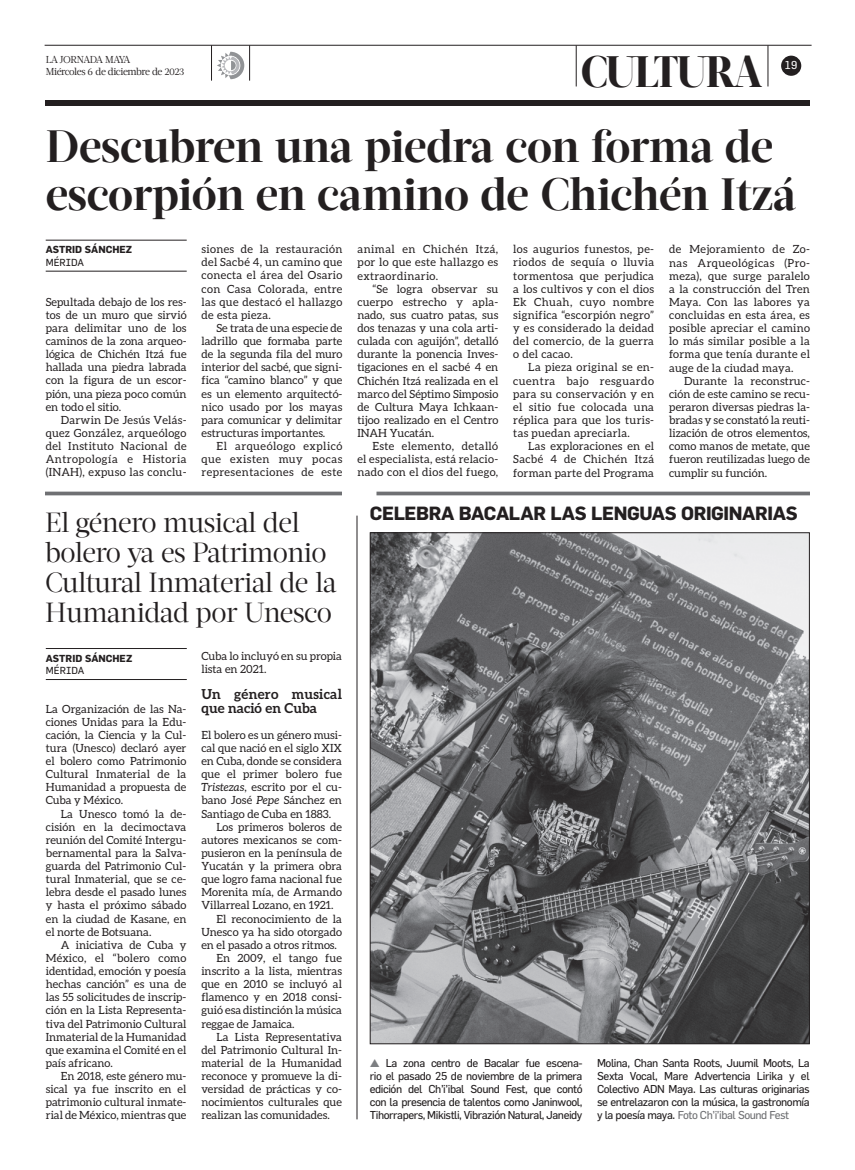
<style>
.page{position:relative;width:855px;height:1170px;background:#fff}
.page>*{position:absolute;margin:0;border:0;box-sizing:border-box;transform-origin:0 0}
.t1{font:700 45px/47.5px "Acta Headline W00";letter-spacing:-.01em;color:#231f20}
.t2{font:800 43.75px "Acta Display W04";letter-spacing:-.04em;color:#231f20;scale:.94 1}
.t3{font:27.5px/30px "Acta Headline W00";letter-spacing:-.02em;color:#231f20}
.t4{font:700 18.75px "Flama";letter-spacing:-.02em;color:#231f20}
.Nuevo_subtitulo{font:700 13.75px/13.1px "Aleo";letter-spacing:.01em;color:#231f20}
.Nuevo_Body_tex{font:11.25px/13.1px "Aleo";color:#231f20;text-align:justify}
.Nuevo_Body_tex_ss{font:11.25px/13.1px "Aleo";color:#231f20;text-align:justify}
.PIE_DE_FOTO{font:11.25px/13.1px "Flama";letter-spacing:-.04em;color:#231f20;text-align:justify}
.t5{font:11.25px "Flama";color:#fff}
.t6{font:10px "Acta Deck W00";letter-spacing:-.04em;color:#231f20}
.t7{font:700 10px "Flama";color:#231f20}
.t8{font:10px "Acta Deck W00";letter-spacing:-.05em;color:#231f20}
.t9{font:10px "Flama";color:#231f20}
.s1{font-style:italic}
.s2{color:#7c7e81}
.s3{color:#6f7073}
</style>
<div class="page">
<div style="left:45px;top:100px;width:765px;height:5px;background:#231f20"></div>
<hr style="left:45px;top:45px;width:767px;height:1px;background:#231f20">
<hr style="left:211px;top:45px;width:1px;height:36px;background:#231f20">
<hr style="left:249px;top:45px;width:1px;height:36px;background:#231f20">
<div style="left:781px;top:56px;width:20px;height:20px;background:#231f20;border-radius:50%"></div>
<svg style="left:217px;top:52px;width:27px;height:27px"></svg>
<hr style="left:576px;top:45px;width:1px;height:41px;background:#231f20">
<hr style="left:768px;top:45px;width:1px;height:41px;background:#231f20">
<hr style="left:46px;top:240px;width:141px;height:1px;background:#231f20">
<hr style="left:46px;top:271px;width:141px;height:1px;background:#231f20">
<hr style="left:46px;top:648px;width:141px;height:1px;background:#231f20">
<hr style="left:46px;top:679px;width:141px;height:1px;background:#231f20">
<hr style="left:45px;top:492px;width:297px;height:3px;background:#6f7073">
<img style="left:372px;top:534px;width:436px;height:508px">
<hr style="left:377px;top:492px;width:433px;height:3px;background:#6f7073">
<hr style="left:357px;top:516px;width:1px;height:603px;background:#231f20">
<p class="t8" style="left:46px;top:54px;width:86px">LA JORNADA MAYA</p>
<p class="t6" style="left:46px;top:65px;width:140px">Miércoles 6 de diciembre de 2023</p>
<p class="t2" style="left:581px;top:45px;width:195px">CULTURA</p>
<p class="t5" style="left:785px;top:58px;width:14px">19</p>
<p class="t1" style="left:46px;top:123px;width:752px">Descubren una piedra con forma de escorpión en camino de Chichén Itzá</p>
<p class="t7" style="left:46px;top:244px;width:88px">ASTRID SÁNCHEZ</p>
<p class="t9" style="left:46px;top:256px;width:40px">MÉRIDA</p>
<p class="Nuevo_Body_tex" style="left:202px;top:242px;width:142px">siones de la restauración del Sacbé 4, un camino que conecta el área del Osario con Casa Colorada, entre las que destacó el hallazgo de esta pieza.</p>
<p class="Nuevo_Body_tex" style="left:202px;top:321px;width:142px;text-indent:15px">Se trata de una especie de ladrillo que formaba parte de la segunda fila del muro interior del sacbé, que signi&shy;fica “camino blanco” y que es un elemento arquitectó&shy;nico usado por los mayas para comunicar y delimitar estructuras importantes.</p>
<p class="Nuevo_Body_tex" style="left:202px;top:439px;width:142px;text-indent:15px">El arqueólogo explicó que existen muy pocas representaciones de este</p>
<p class="Nuevo_Body_tex" style="left:357px;top:243px;width:142px">animal en Chichén Itzá, por lo que este hallazgo es extraordinario.</p>
<p class="Nuevo_Body_tex" style="left:357px;top:282px;width:142px;text-indent:15px">“Se logra observar su cuerpo estrecho y apla&shy;nado, sus cuatro patas, sus dos tenazas y una cola arti&shy;culada con aguijón”, detalló durante la ponencia Inves&shy;tigaciones en el sacbé 4 en Chichén Itzá realizada en el marco del Séptimo Simposio de Cultura Maya Ichkaan&shy;tijoo realizado en el Centro INAH Yucatán.</p>
<p class="Nuevo_Body_tex" style="left:357px;top:439px;width:142px;text-indent:15px">Este elemento, detalló el especialista, está relacio&shy;nado con el dios del fuego,</p>
<p class="Nuevo_Body_tex" style="left:513px;top:243px;width:142px">los augurios funestos, pe&shy;riodos de sequía o lluvia tormentosa que perjudica a los cultivos y con el dios Ek Chuah, cuyo nombre significa “escorpión negro” y es considerado la deidad del comercio, de la guerra o del cacao.</p>
<p class="Nuevo_Body_tex" style="left:513px;top:361px;width:142px;text-indent:15px">La pieza original se en&shy;cuentra bajo resguardo para su conservación y en el sitio fue colocada una réplica para que los turis&shy;tas puedan apreciarla.</p>
<p class="Nuevo_Body_tex" style="left:513px;top:440px;width:142px;text-indent:15px">Las exploraciones en el Sacbé 4 de Chichén Itzá forman parte del Programa</p>
<p class="Nuevo_Body_tex" style="left:669px;top:243px;width:142px">de Mejoramiento de Zo&shy;nas Arqueológicas (Pro&shy;meza), que surge paralelo a la construcción del Tren Maya. Con las labores ya concluidas en esta área, es posible apreciar el camino lo más similar posible a la forma que tenía durante el auge de la ciudad maya.</p>
<p class="Nuevo_Body_tex" style="left:669px;top:374px;width:142px;text-indent:15px">Durante la reconstruc&shy;ción de este camino se recu&shy;peraron diversas piedras la&shy;bradas y se constató la reuti&shy;lización de otros elementos, como manos de metate, que fueron reutilizadas luego de cumplir su función.</p>
<p class="Nuevo_Body_tex_ss" style="left:46px;top:295px;width:142px">Sepultada debajo de los res&shy;tos de un muro que sirvió para delimitar uno de los caminos de la zona arqueo&shy;lógica de Chichén Itzá fue hallada una piedra labrada con la figura de un escor&shy;pión, una pieza poco común en todo el sitio.</p>
<p class="Nuevo_Body_tex" style="left:46px;top:413px;width:142px;text-indent:15px">Darwin De Jesús Velás&shy;quez González, arqueólogo del Instituto Nacional de Antropología e Historia (INAH), expuso las conclu-</p>
<p class="t3" style="left:45px;top:508px;width:293px">El género musical del bolero ya es Patrimonio<br>Cultural Inmaterial de la<br>Humanidad por Unesco</p>
<p class="t7" style="left:46px;top:652px;width:88px">ASTRID SÁNCHEZ</p>
<p class="t9" style="left:46px;top:665px;width:40px">MÉRIDA</p>
<p class="Nuevo_Body_tex" style="left:201px;top:649px;width:142px">Cuba lo incluyó en su propia lista en 2021.</p>
<p class="Nuevo_subtitulo" style="left:201px;top:688px;width:142px">Un género musical que nació en Cuba</p>
<p class="Nuevo_Body_tex_ss" style="left:201px;top:728px;width:142px">El bolero es un género musi&shy;cal que nació en el siglo XIX en Cuba, donde se considera que el primer bolero fue <span class="s1">Tristezas</span>, escrito por el cu&shy;bano José <span class="s1">Pepe</span> Sánchez en Santiago de Cuba en 1883.</p>
<p class="Nuevo_Body_tex" style="left:201px;top:820px;width:142px;text-indent:15px">Los primeros boleros de autores mexicanos se com&shy;pusieron en la península de Yucatán y la primera obra que logro fama nacional fue Morenita mía, de Armando Villarreal Lozano, en 1921.</p>
<p class="Nuevo_Body_tex" style="left:201px;top:912px;width:142px;text-indent:15px">El reconocimiento de la Unesco ya ha sido otorgado en el pasado a otros ritmos.</p>
<p class="Nuevo_Body_tex" style="left:201px;top:951px;width:142px;text-indent:15px">En 2009, el tango fue inscrito a la lista, mientras que en 2010 se incluyó al flamenco y en 2018 consi&shy;guió esa distinción la música reggae de Jamaica.</p>
<p class="Nuevo_Body_tex" style="left:201px;top:1030px;width:142px;text-indent:15px">La Lista Representativa del Patrimonio Cultural In&shy;material de la Humanidad reconoce y promueve la di&shy;versidad de prácticas y co&shy;nocimientos culturales que realizan las comunidades.</p>
<p class="Nuevo_Body_tex_ss" style="left:46px;top:702px;width:142px">La Organización de las Na&shy;ciones Unidas para la Edu&shy;cación, la Ciencia y la Cul&shy;tura (Unesco) declaró ayer el bolero como Patrimonio Cultural Inmaterial de la Humanidad a propuesta de Cuba y México.</p>
<p class="Nuevo_Body_tex" style="left:46px;top:807px;width:142px;text-indent:15px">La Unesco tomó la de&shy;cisión en la decimoctava reunión del Comité Intergu&shy;bernamental para la Salva&shy;guarda del Patrimonio Cul&shy;tural Inmaterial, que se ce&shy;lebra desde el pasado lunes y hasta el próximo sábado en la ciudad de Kasane, en el norte de Botsuana.</p>
<p class="Nuevo_Body_tex" style="left:46px;top:938px;width:142px;text-indent:15px">A iniciativa de Cuba y México, el “bolero como identidad, emoción y poesía hechas canción” es una de las 55 solicitudes de inscrip&shy;ción en la Lista Representa&shy;tiva del Patrimonio Cultural Inmaterial de la Humanidad que examina el Comité en el país africano.</p>
<p class="Nuevo_Body_tex" style="left:46px;top:1069px;width:142px;text-indent:15px">En 2018, este género mu&shy;sical ya fue inscrito en el patrimonio cultural inmate&shy;rial de México, mientras que</p>
<p class="t4" style="left:370px;top:502px;width:429px">CELEBRA BACALAR LAS LENGUAS ORIGINARIAS</p>
<p class="PIE_DE_FOTO" style="left:370px;top:1056px;width:214px"><span class="s2">▲</span> La zona centro de Bacalar fue escena&shy;rio el pasado 25 de noviembre de la primera edición del Ch’i’ibal Sound Fest, que contó con la presencia de talentos como Janinwool, Tihorrapers, Mikistli, Vibrazión Natural, Janeidy</p>
<p class="PIE_DE_FOTO" style="left:597px;top:1056px;width:214px">Molina, Chan Santa Roots, Juumil Moots, La Sexta Vocal, Mare Advertencia Lirika y el Colectivo ADN Maya. Las culturas originarias se entrelazaron con la música, la gastronomía y la poesía maya. <span class="s3">Foto Ch’i’ibal Sound Fest</span></p>
</div>
